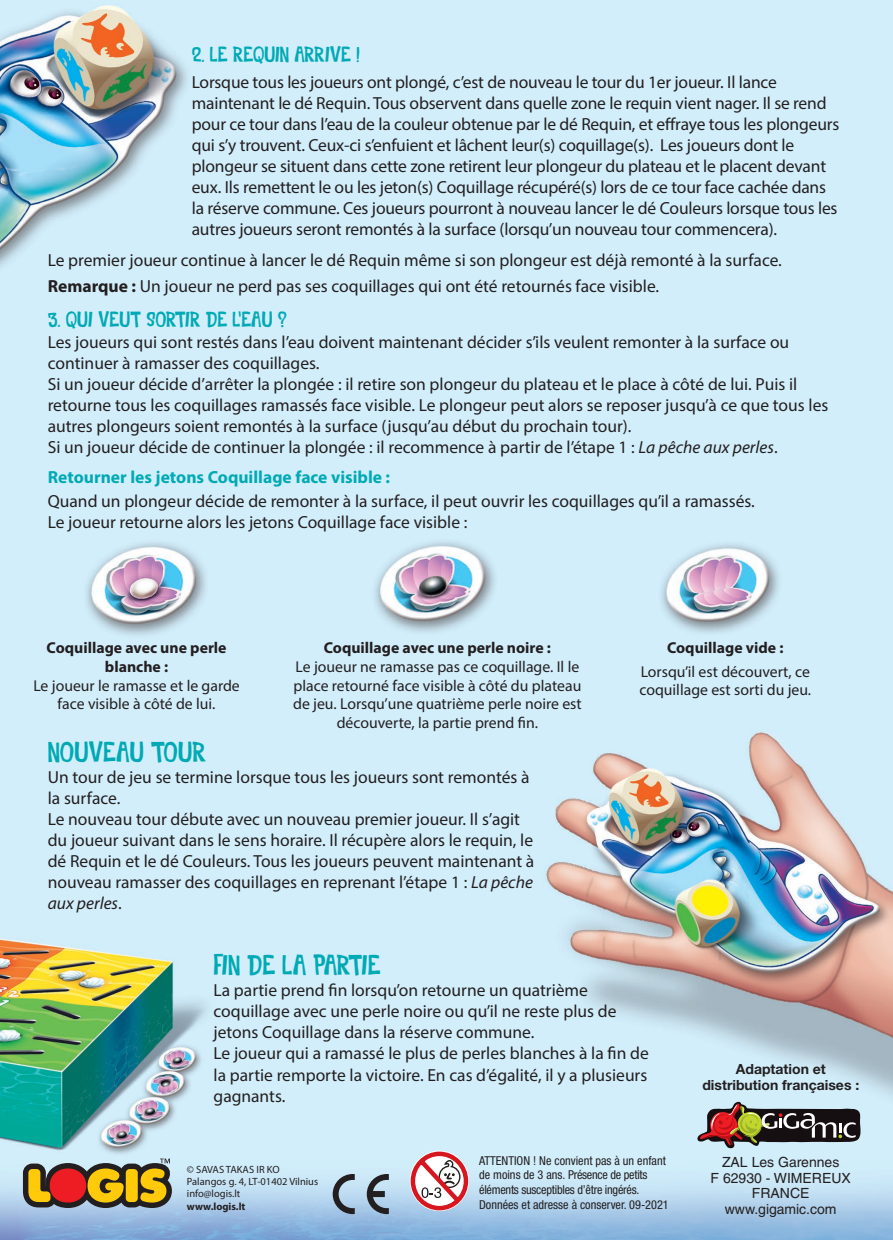
<style>
.page{position:relative;width:893px;height:1240px;background:#fff}
.page>*{position:absolute;margin:0;border:0;box-sizing:border-box;transform-origin:0 0}
.ANTRASTE{font:29.75px "Quite Something DEMO";letter-spacing:-.03em;color:#00aab5}
.ANTRASTE-2{font:29.75px "Quite Something DEMO";color:#00aab5}
.ANTRASTE-3{font:22.75px "Quite Something DEMO";color:#00aab5}
.ANTRASTE-4{font:17.5px/21px "Myriad Pro";color:#231f20}
.txt{font:17.5px/21px "Myriad Pro";letter-spacing:-.01em;color:#231f20}
.ANTRASTE-5{font:700 17.5px "Myriad Pro";color:#00aab5}
.txt-2{font:15.75px/18.9px "Myriad Pro";color:#231f20;text-align:center}
.txt-3{font:700 15.75px "Myriad Pro";color:#231f20}
.t1{font:14px/15.8px "Helvetica LT Std";color:#231f20;text-align:center}
.t2{font:700 14px "Helvetica Neue LT Std";color:#231f20}
.t3{font:condensed 12.25px/14.7px "Helvetica Neue LT Std";color:#231f20}
.t4{font:10.5px/12.2px "Myriad Pro";color:#231f20}
.s1{font-weight:700}
.s2{font-style:italic}
</style>
<div class="page">
<img style="left:0;top:0;width:892px;height:1239px">
<svg style="left:409px;top:1150px;width:59px;height:60px"></svg>
<svg style="left:332px;top:1173px;width:57px;height:40px;background:#8a9dad"></svg>
<svg style="left:697px;top:1100px;width:163px;height:48px;background:#837974"></svg>
<div style="left:120px;top:1163px;width:23px;height:44px;background:#231f20;border-radius:9px"></div>
<svg style="left:23px;top:1162px;width:106px;height:45px;background:#9e6432"></svg>
<div style="left:126px;top:1168px;width:12px;height:33px;background:#feca0a;border-radius:4px"></div>
<svg style="left:135px;top:1158px;width:37px;height:49px;background:#9a893f"></svg>
<p class="ANTRASTE-3" style="left:192px;top:42px;width:169px">2. LE REQUIN ARRIVE !</p>
<p class="txt" style="left:192px;top:72px;width:649px">Lorsque tous les joueurs ont plongé, c’est de nouveau le tour du 1er joueur. Il lance maintenant le dé Requin. Tous observent dans quelle zone le requin vient nager. Il se rend pour ce tour dans l’eau de la couleur obtenue par le dé Requin, et effraye tous les plongeurs qui s’y trouvent. Ceux-ci s’enfuient et lâchent leur(s) coquillage(s). Les joueurs dont le plongeur se situent dans cette zone retirent leur plongeur du plateau et le placent devant eux. Ils remettent le ou les jeton(s) Coquillage récupéré(s) lors de ce tour face cachée dans la réserve commune. Ces joueurs pourront à nouveau lancer le dé Couleurs lorsque tous les autres joueurs seront remontés à la surface (lorsqu’un nouveau tour commencera).</p>
<p class="txt" style="left:48px;top:249px;width:735px">Le premier joueur continue à lancer le dé Requin même si son plongeur est déjà remonté à la surface.</p>
<p class="txt" style="left:48px;top:275px;width:613px"><span class="s1">Remarque :</span> Un joueur ne perd pas ses coquillages qui ont été retournés face visible.</p>
<p class="ANTRASTE-3" style="left:48px;top:307px;width:240px">3. QUI VEUT SORTIR DE L’EAU ?</p>
<p class="ANTRASTE-4" style="left:48px;top:331px;width:743px">Les joueurs qui sont restés dans l’eau doivent maintenant décider s’ils veulent remonter à la surface ou continuer à ramasser des coquillages.</p>
<p class="ANTRASTE-4" style="left:48px;top:373px;width:782px">Si un joueur décide d’arrêter la plongée : il retire son plongeur du plateau et le place à côté de lui. Puis il retourne tous les coquillages ramassés face visible. Le plongeur peut alors se reposer jusqu’à ce que tous les autres plongeurs soient remontés à la surface (jusqu’au début du prochain tour).</p>
<p class="ANTRASTE-4" style="left:48px;top:436px;width:731px">Si un joueur décide de continuer la plongée : il recommence à partir de l’étape 1 : <span class="s2">La pêche aux perles</span>.</p>
<p class="ANTRASTE-5" style="left:48px;top:465px;width:344px">Retourner les jetons Coquillage face visible :</p>
<p class="ANTRASTE-4" style="left:48px;top:490px;width:708px">Quand un plongeur décide de remonter à la surface, il peut ouvrir les coquillages qu’il a ramassés.</p>
<p class="ANTRASTE-4" style="left:48px;top:511px;width:421px">Le joueur retourne alors les jetons Coquillage face visible :</p>
<p class="txt-2" style="left:33px;top:637px;width:208px"><span class="s1">Coquillage avec une perle blanche :<br></span>Le joueur le ramasse et le garde face visible à côté de lui.</p>
<p class="txt-2" style="left:293px;top:637px;width:290px"><span class="s1">Coquillage avec une perle noire :<br></span>Le joueur ne ramasse pas ce coquillage. Il le place retourné face visible à côté du plateau de jeu. Lorsqu’une quatrième perle noire est découverte, la partie prend fin.</p>
<p class="txt-3" style="left:667px;top:637px;width:118px">Coquillage vide :</p>
<p class="txt-2" style="left:639px;top:661px;width:173px;text-align:left">Lorsqu’il est découvert, ce coquillage est sorti du jeu.</p>
<p class="ANTRASTE-2" style="left:48px;top:736px;width:160px">NOUVEAU TOUR</p>
<p class="ANTRASTE-4" style="left:48px;top:766px;width:483px">Un tour de jeu se termine lorsque tous les joueurs sont remontés à la surface.</p>
<p class="ANTRASTE-4" style="left:48px;top:808px;width:488px">Le nouveau tour débute avec un nouveau premier joueur. Il s’agit du joueur suivant dans le sens horaire. Il récupère alors le requin, le dé Requin et le dé Couleurs. Tous les joueurs peuvent maintenant à nouveau ramasser des coquillages en reprenant l’étape 1 : <span class="s2">La pêche aux perles</span>.</p>
<p class="ANTRASTE" style="left:213px;top:949px;width:169px">FIN DE LA PARTIE</p>
<p class="ANTRASTE-4" style="left:213px;top:979px;width:404px">La partie prend fin lorsqu’on retourne un quatrième coquillage avec une perle noire ou qu’il ne reste plus de jetons Coquillage dans la réserve commune.</p>
<p class="ANTRASTE-4" style="left:213px;top:1042px;width:436px;text-align:justify">Le joueur qui a ramassé le plus de perles blanches à la fin de la partie remporte la victoire. En cas d’égalité, il y a plusieurs gagnants.</p>
<p class="t2" style="left:735px;top:1060px;width:91px">Adaptation et</p>
<p class="t2" style="left:702px;top:1076px;width:158px">distribution françaises :</p>
<p class="t4" style="left:187px;top:1162px;width:133px">© SAVAS TAKAS IR KO<br>Palangos g. 4, LT-01402 Vilnius info@logis.lt<br><span class="s1">www.logis.lt</span></p>
<p class="t3" style="left:479px;top:1152px;width:191px">ATTENTION ! Ne convient pas à un enfant de moins de 3 ans. Présence de petits éléments susceptibles d’être ingérés.<br>Données et adresse à conserver. 09-2021</p>
<p class="t1" style="left:722px;top:1153px;width:119px">ZAL Les Garennes</p>
<p class="t1" style="left:710px;top:1169px;width:142px">F 62930 - WIMEREUX<br>FRANCE</p>
<p class="t1" style="left:724px;top:1201px;width:113px">www.gigamic.com</p>
</div>
